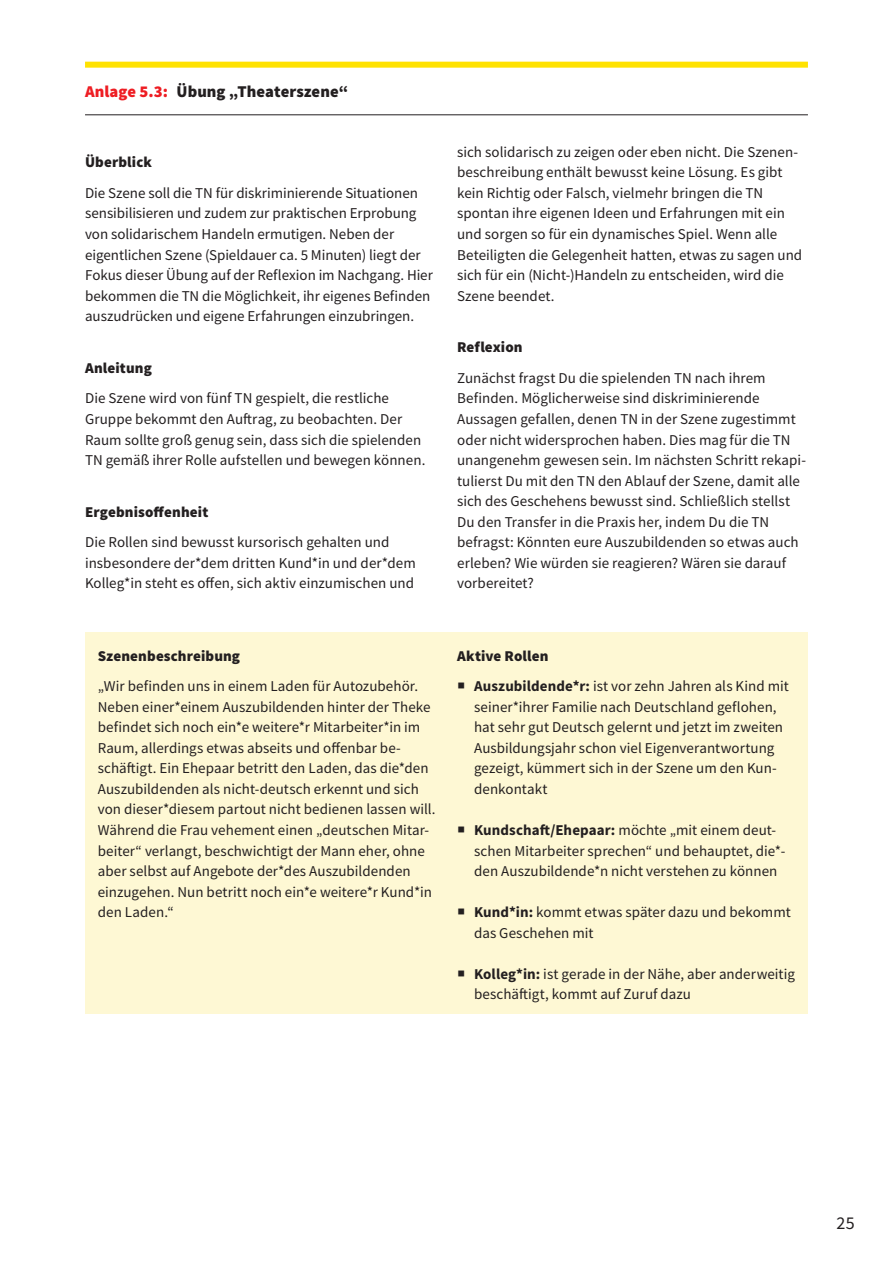
<style>
.page{position:relative;width:893px;height:1263px;background:#fff}
.page>*{position:absolute;margin:0;border:0;box-sizing:border-box;transform-origin:0 0}
.t1{font:18px "Source Sans Pro";color:#231f20}
.t2{font:900 16.5px "Source Sans Pro";letter-spacing:.005em;color:#231f20}
.t3{font:15px/20.5px "Source Sans Pro";color:#231f20}
.t4{font:900 15px "Source Sans Pro";letter-spacing:.01em;color:#231f20}
.s1{color:#ee1d23}
.s2{font-weight:900}
.s3{font-weight:700}
</style>
<div class="page">
<div style="left:85px;top:62px;width:723px;height:6px;background:#ffe201"></div>
<hr style="left:85px;top:114px;width:723px;height:1px;background:#231f20">
<div style="left:85px;top:632px;width:723px;height:382px;background:#fef8d4"></div>
<p class="t2" style="left:85px;top:81px;width:265px"><span class="s1">Anlage 5.3:</span> Übung „Theaterszene“</p>
<p class="t4" style="left:85px;top:152px;width:68px">Überblick</p>
<p class="t3" style="left:85px;top:183px;width:349px">Die Szene soll die TN für diskriminierende Situationen sensibilisieren und zudem zur praktischen Erprobung von solidarischem Handeln ermutigen. Neben der eigentlichen Szene (Spieldauer ca. 5 Minuten) liegt der Fokus dieser Übung auf der Reflexion im Nachgang. Hier bekommen die TN die Möglichkeit, ihr eigenes Befinden auszudrücken und eigene Erfahrungen einzubringen.</p>
<p class="t4" style="left:85px;top:357px;width:68px">Anleitung</p>
<p class="t3" style="left:85px;top:388px;width:342px">Die Szene wird von fünf TN gespielt, die restliche Gruppe bekommt den Auftrag, zu beobachten. Der Raum sollte groß genug sein, dass sich die spielenden TN gemäß ihrer Rolle aufstellen und bewegen können.</p>
<p class="t4" style="left:85px;top:501px;width:125px">Ergebnisoffenheit</p>
<p class="t3" style="left:85px;top:532px;width:332px">Die Rollen sind bewusst kursorisch gehalten und insbesondere der*dem dritten Kund*in und der*dem<br>Kolleg*in steht es offen, sich aktiv einzumischen und</p>
<p class="t3" style="left:457px;top:141px;width:347px">sich solidarisch zu zeigen oder eben nicht. Die Szenen&shy;beschreibung enthält bewusst keine Lösung. Es gibt kein Richtig oder Falsch, vielmehr bringen die TN spontan ihre eigenen Ideen und Erfahrungen mit ein und sorgen so für ein dynamisches Spiel. Wenn alle Beteiligten die Gelegenheit hatten, etwas zu sagen und sich für ein (Nicht-)Handeln zu entscheiden, wird die Szene beendet.</p>
<p class="t4" style="left:457px;top:337px;width:67px">Reflexion</p>
<p class="t3" style="left:457px;top:367px;width:350px">Zunächst fragst Du die spielenden TN nach ihrem Befinden. Möglicherweise sind diskriminierende Aussagen gefallen, denen TN in der Szene zugestimmt oder nicht widersprochen haben. Dies mag für die TN unangenehm gewesen sein. Im nächsten Schritt rekapi&shy;tulierst Du mit den TN den Ablauf der Szene, damit alle sich des Geschehens bewusst sind. Schließlich stellst Du den Transfer in die Praxis her, indem Du die TN befragst: Könnten eure Auszubildenden so etwas auch erleben? Wie würden sie reagieren? Wären sie darauf vorbereitet?</p>
<p class="t4" style="left:98px;top:645px;width:144px">Szenenbeschreibung</p>
<p class="t3" style="left:98px;top:676px;width:339px">„Wir befinden uns in einem Laden für Autozubehör.<br>Neben einer*einem Auszubildenden hinter der Theke befindet sich noch ein*e weitere*r Mitarbeiter*in im Raum, allerdings etwas abseits und offenbar be&shy;schäftigt. Ein Ehepaar betritt den Laden, das die*den Auszubildenden als nicht-deutsch erkennt und sich von dieser*diesem partout nicht bedienen lassen will.<br>Während die Frau vehement einen „deutschen Mitar&shy;beiter“ verlangt, beschwichtigt der Mann eher, ohne aber selbst auf Angebote der*des Auszubildenden einzugehen. Nun betritt noch ein*e weitere*r Kund*in den Laden.“</p>
<p class="t3" style="left:474px;top:640px;width:316px;line-height:30.6px;text-indent:-17px"><span class="s2">Aktive Rollen<br></span><span class="s3">Auszubildende*r:</span> ist vor zehn Jahren als Kind mit</p>
<p class="t3" style="left:474px;top:696px;width:310px">seiner*ihrer Familie nach Deutschland geflohen, hat sehr gut Deutsch gelernt und jetzt im zweiten Ausbildungsjahr schon viel Eigenverantwortung gezeigt, kümmert sich in der Szene um den Kun&shy;denkontakt</p>
<p class="t3" style="left:474px;top:820px;width:313px"><span class="s3">Kundschaft/Ehepaar:</span> möchte „mit einem deut&shy;schen Mitarbeiter sprechen“ und behauptet, die*- den Auszubildende*n nicht verstehen zu können</p>
<p class="t3" style="left:474px;top:902px;width:318px"><span class="s3">Kund*in:</span> kommt etwas später dazu und bekommt das Geschehen mit</p>
<p class="t3" style="left:474px;top:963px;width:322px"><span class="s3">Kolleg*in:</span> ist gerade in der Nähe, aber anderweitig beschäftigt, kommt auf Zuruf dazu</p>
<p class="t1" style="left:836px;top:1211px;width:20px">25</p>
</div>
